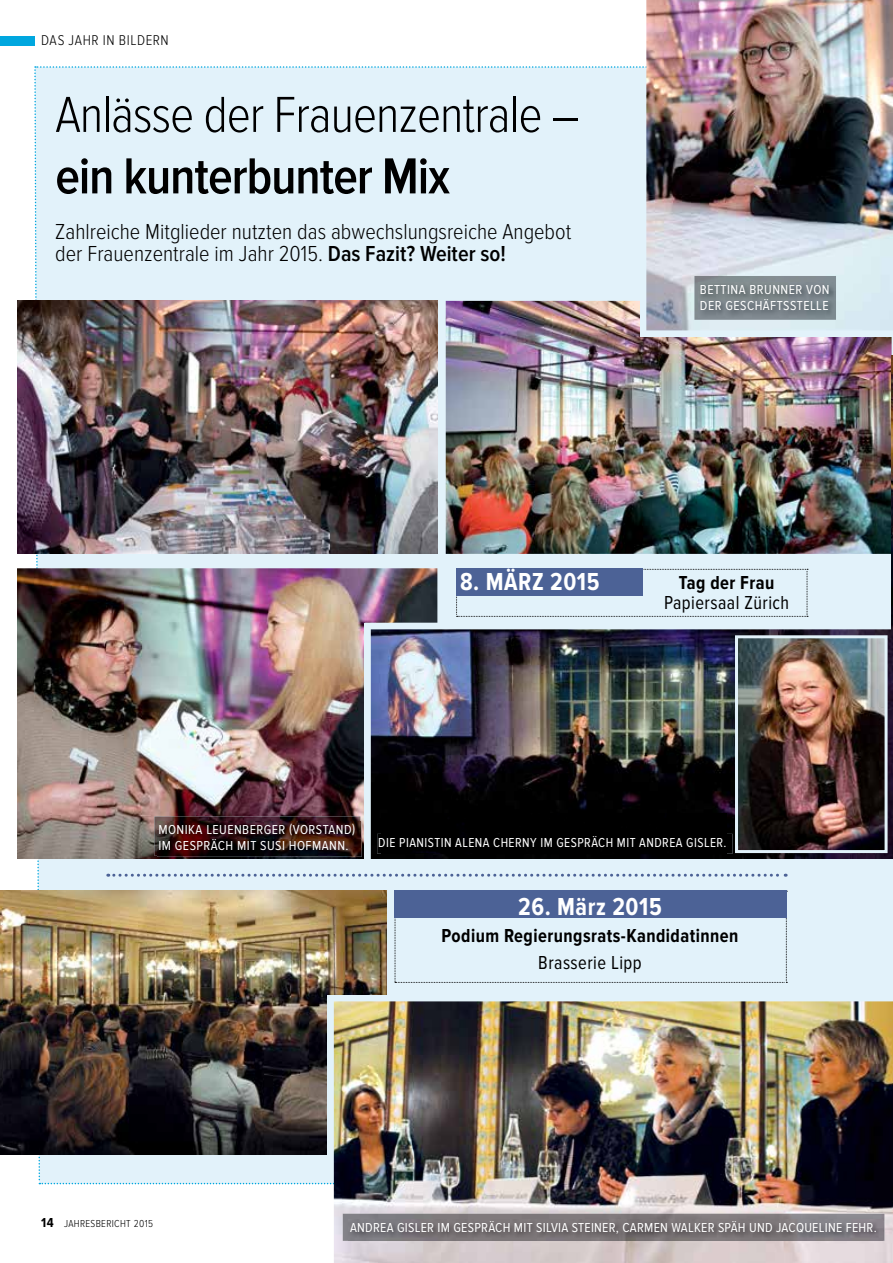
<style>
.page{position:relative;width:893px;height:1263px;background:#fff}
.page>*{position:absolute;margin:0;border:0;box-sizing:border-box;transform-origin:0 0}
.t1{font:300 52.5px/61.5px "Proxima Nova Cond";letter-spacing:-.02em;color:#000}
.t2{font:700 25.5px "Proxima Nova Cond";letter-spacing:.025em;color:#fff;scale:.95 1}
.t3{font:300 22.5px/22.5px "Proxima Nova Cond";color:#000}
.t4{font:700 19.5px/27px "Proxima Nova Cond";letter-spacing:.025em;color:#000;text-align:center;scale:.95 1}
.t5{font:19.5px/19.5px "Proxima Nova Cond";letter-spacing:.025em;color:#000;text-align:center;scale:.95 1}
.t6{font:300 14.7px "Proxima Nova Cond";letter-spacing:.04em;color:#000}
.t7{font:13.5px/15.8px "Proxima Nova Cond";letter-spacing:.035em;color:#fff}
.t8{font:700 13.5px/15.8px "Proxima Nova Cond";letter-spacing:.035em;color:#fff}
.t9{font:300 10.5px "Proxima Nova Cond";letter-spacing:.03em;color:#000}
.s1{font-weight:600}
.s2{font-weight:700}
.s3{font-weight:400}
.s4{font-weight:700;font-size:13.5px}
</style>
<div class="page">
<div style="left:0;top:36px;width:34px;height:9px;background:#00a7df"></div>
<img style="left:17px;top:300px;width:17px;height:254px">
<img style="left:0;top:891px;width:34px;height:263px">
<img style="left:17px;top:568px;width:17px;height:291px">
<img style="left:34px;top:66px;width:859px;height:1118px">
<div style="left:394px;top:891px;width:393px;height:27px;background:#4c6296"></div>
<div style="left:365px;top:623px;width:286px;height:242px;background:#e2f2fa"></div>
<img style="left:371px;top:629px;width:522px;height:230px">
<div style="left:328px;top:995px;width:286px;height:175px;background:#e2f2fa"></div>
<img style="left:334px;top:1001px;width:559px;height:262px">
<div style="left:640px;top:95px;width:253px;height:242px;background:#e2f2fa"></div>
<img style="left:646px;top:0;width:247px;height:330px">
<img style="left:694px;top:276px;width:142px;height:44px">
<img style="left:699px;top:283px;width:137px;height:34px">
<img style="left:154px;top:816px;width:206px;height:40px">
<img style="left:157px;top:821px;width:205px;height:36px">
<img style="left:157px;top:821px;width:203px;height:35px">
<img style="left:343px;top:1214px;width:541px;height:27px">
<img style="left:348px;top:1219px;width:535px;height:21px">
<img style="left:739px;top:639px;width:144px;height:210px">
<div style="left:735px;top:635px;width:152px;height:218px;border:3px solid #e2f2fa"></div>
<div style="left:382px;top:814px;width:345px;height:20px;background:#000"></div>
<div style="left:377px;top:834px;width:356px;height:20px;background:#000"></div>
<p class="t6" style="left:41px;top:32px;width:129px">DAS JAHR IN BILDERN</p>
<p class="t1" style="left:55px;top:85px;width:525px">Anlässe der Frauenzentrale – <span class="s1">ein kunterbunter Mix</span></p>
<p class="t3" style="left:55px;top:221px;width:518px">Zahlreiche Mitglieder nutzten das abwechslungsreiche Angebot der Frauenzentrale im Jahr 2015. <span class="s1">Das Fazit? Weiter so!</span></p>
<p class="t7" style="left:700px;top:282px;width:131px">BETTINA BRUNNER VON<br>DER GESCHÄFTSSTELLE</p>
<p class="t2" style="left:460px;top:567px;width:148px">8. MÄRZ 2015</p>
<p class="t5" style="left:664px;top:574px;width:133px"><span class="s2">Tag der Frau<br></span>Papiersaal Zürich</p>
<p class="t7" style="left:158px;top:822px;width:198px">MONIKA LEUENBERGER (VORSTAND)<br>IM GESPRÄCH MIT SUSI HOFMANN.</p>
<p class="t7" style="left:387px;top:833px;width:30px">XXXX</p>
<p class="t7" style="left:378px;top:835px;width:350px">DIE PIANISTIN ALENA CHERNY IM GESPRÄCH MIT ANDREA GISLER.</p>
<p class="t2" style="left:518px;top:893px;width:153px">26. März 2015</p>
<p class="t4" style="left:442px;top:923px;width:314px">Podium Regierungsrats-Kandidatinnen<br><span class="s3">Brasserie Lipp</span></p>
<p class="t9" style="left:41px;top:1218px;width:113px"><span class="s4">14</span> JAHRESBERICHT 2015</p>
<p class="t8" style="left:536px;top:1211px;width:279px">XXXXXXXXXXXXXXXXXXXXXXXXXXXXXXXXXXX<br>XXXXXXXXXXXXXXXXXXXXXXXXXXXXXXXXX</p>
<p class="t7" style="left:350px;top:1220px;width:528px">ANDREA GISLER IM GESPRÄCH MIT SILVIA STEINER, CARMEN WALKER SPÄH UND JACQUELINE FEHR.</p>
</div>
